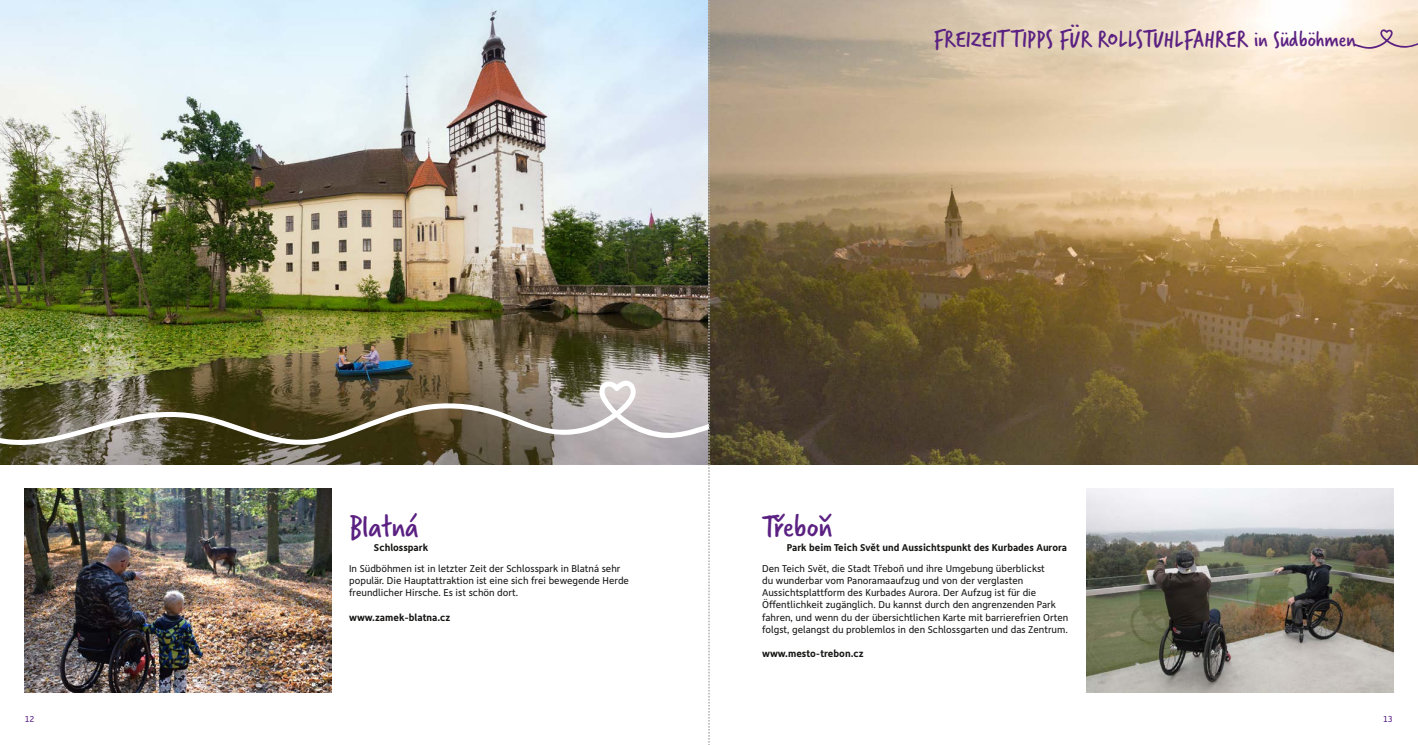
<style>
.page{position:relative;width:1418px;height:745px;background:#fff}
.page>*{position:absolute;margin:0;border:0;box-sizing:border-box;transform-origin:0 0}
.t1{font:32.5px "Verveine Corp";color:#5b2182}
.t2{font:25.62px "Verveine Corp";color:#5b2182}
.t3{font:10px/12px "Depot";color:#181716}
.t4{font:700 10px "Depot";color:#181716}
.t5{font:8.75px "Depot";color:#5b2182}
.s1{font-size:22.62px}
</style>
<div class="page">
<img style="left:25px;top:488px;width:306px;height:204px">
<img style="left:1086px;top:488px;width:307px;height:204px">
<img style="left:0;top:0;width:1417px;height:464px">
<svg style="left:0;top:379px;width:708px;height:75px;background:#7a735f"></svg>
<svg style="left:1353px;top:29px;width:64px;height:26px;background:#e5cec2"></svg>
<svg style="left:708px;top:0;width:1px;height:743px"></svg>
<h2 class="t2" style="left:933px;top:21px;width:424px">FREIZEITTIPPS FÜR ROLLSTUHLFAHRER <span class="s1">in Südböhmen</span></h2>
<h1 class="t1" style="left:349px;top:504px;width:71px">Blatná</h1>
<p class="t4" style="left:374px;top:540px;width:56px">Schlosspark</p>
<p class="t3" style="left:349px;top:562px;width:281px">In Südböhmen ist in letzter Zeit der Schlosspark in Blatná sehr populär. Die Hauptattraktion ist eine sich frei bewegende Herde freundlicher Hirsche. Es ist schön dort.</p>
<p class="t4" style="left:349px;top:610px;width:103px">www.zamek-blatna.cz</p>
<h1 class="t1" style="left:762px;top:504px;width:72px">Třeboň</h1>
<p class="t4" style="left:787px;top:540px;width:281px">Park beim Teich Svět und Aussichtspunkt des Kurbades Aurora</p>
<p class="t3" style="left:762px;top:562px;width:307px">Den Teich Svět, die Stadt Třeboň und ihre Umgebung überblickst<br>du wunderbar vom Panoramaaufzug und von der verglasten Aussichtsplattform des Kurbades Aurora. Der Aufzug ist für die Öffentlichkeit zugänglich. Du kannst durch den angrenzenden Park fahren, und wenn du der übersichtlichen Karte mit barrierefrien Orten folgst, gelangst du problemlos in den Schlossgarten und das Zentrum.</p>
<p class="t4" style="left:762px;top:646px;width:103px">www.mesto-trebon.cz</p>
<p class="t5" style="left:25px;top:712px;width:12px">12</p>
<p class="t5" style="left:1382px;top:712px;width:12px">13</p>
</div>
